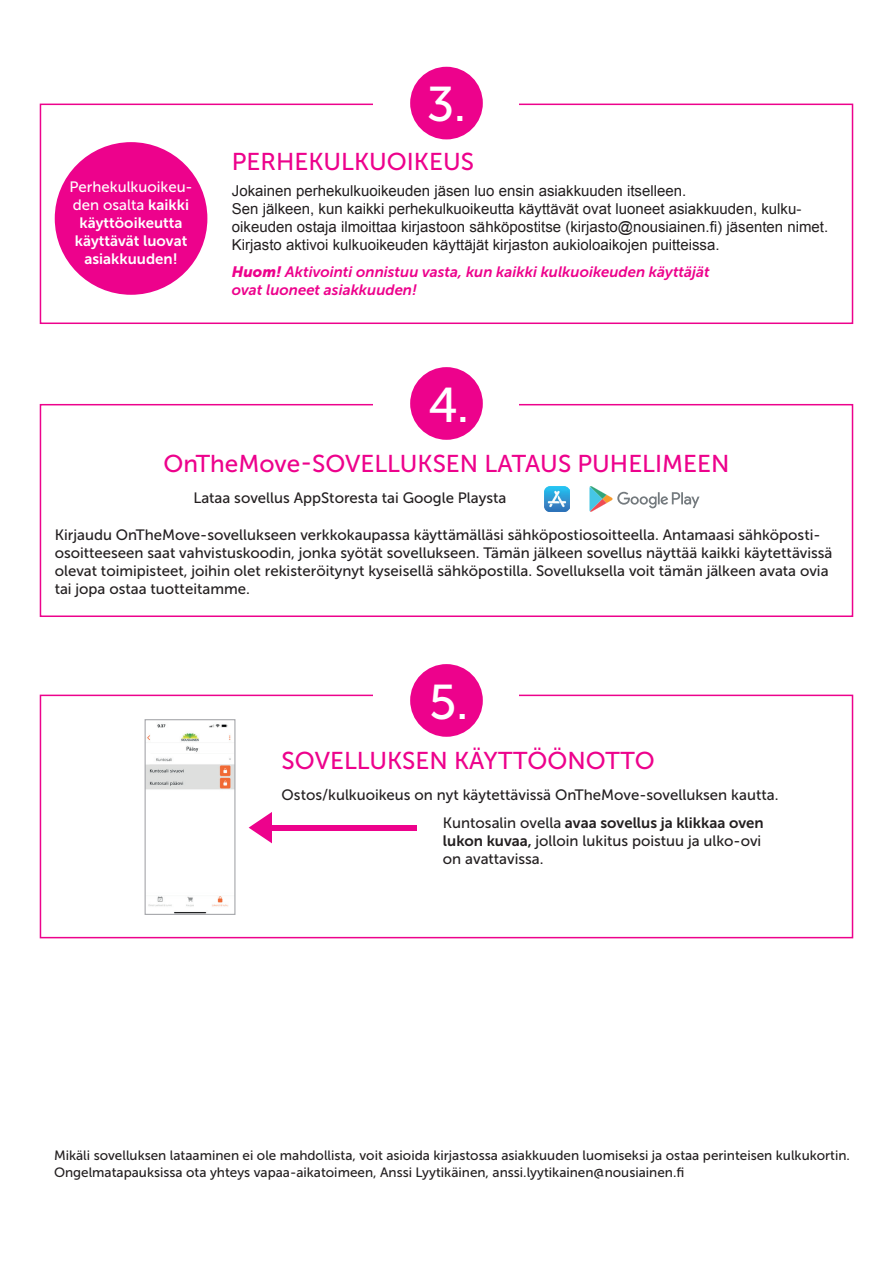
<style>
.page{position:relative;width:893px;height:1263px;background:#fff}
.page>*{position:absolute;margin:0;border:0;box-sizing:border-box;transform-origin:0 0}
.t1{font:48.75px "Museo Sans 500";color:#fff}
.t2{font:24.3px "Museo Sans 500";color:#ed028c}
.t3{font:15px/18px "Museo Sans 500";color:#231f20}
.t4{font:15px/18px "Arial";color:#231f20}
.t5{font:italic 15px/18px "Museo Sans 700";color:#ed028c}
.t6{font:15px "Museo Sans 700";color:#231f20}
.t7{font:15px/18px "Museo Sans 700";color:#fff;text-align:center}
.t8{font:15px/18px "Museo Sans 500";color:#fff}
.t9{font:13.5px/16.2px "Museo Sans 500";color:#231f20}
.s1{font-family:"Museo Sans 700"}
.s2{font-family:"Museo Sans 900"}
.s3{font-family:"Museo Sans 500"}
</style>
<div class="page">
<div style="left:40px;top:404px;width:813px;height:213px;border:2px solid #ed028c"></div>
<div style="left:40px;top:104px;width:813px;height:220px;border:2px solid #ed028c"></div>
<div style="left:40px;top:695px;width:813px;height:243px;border:2px solid #ed028c"></div>
<div style="left:373px;top:381px;width:146px;height:41px;background:#fff"></div>
<div style="left:373px;top:81px;width:146px;height:40px;background:#fff"></div>
<div style="left:373px;top:674px;width:146px;height:41px;background:#fff"></div>
<div style="left:410px;top:664px;width:73px;height:73px;background:#ed028c;border-radius:50%"></div>
<div style="left:410px;top:367px;width:73px;height:73px;background:#ed028c;border-radius:50%"></div>
<div style="left:410px;top:67px;width:73px;height:72px;background:#ed028c;border-radius:50%"></div>
<svg style="left:589px;top:486px;width:111px;height:26px"></svg>
<img style="left:544px;top:486px;width:26px;height:26px">
<div style="left:267px;top:825px;width:150px;height:6px;background:#ed028c"></div>
<svg style="left:249px;top:812px;width:23px;height:31px"></svg>
<img style="left:147px;top:724px;width:86px;height:189px">
<div style="left:145px;top:719px;width:90px;height:196px;border:1px solid #a8a9ad"></div>
<div style="left:55px;top:142px;width:152px;height:153px;background:#ed028c;border-radius:50%"></div>
<p class="t8" style="left:69px;top:178px;width:125px">Perhekulkuoikeu&shy;den osalta <span class="s1">kaikki</span></p>
<p class="t7" style="left:75px;top:213px;width:114px">käyttöoikeutta käyttävät luovat asiakkuuden!</p>
<h1 class="t1" style="left:427px;top:78px;width:41px">3.</h1>
<h2 class="t2" style="left:232px;top:148px;width:244px">PERHEKULKUOIKEUS</h2>
<p class="t4" style="left:232px;top:182px;width:598px">Jokainen perhekulkuoikeuden jäsen luo ensin asiakkuuden itselleen.<br>Sen jälkeen, kun kaikki perhekulkuoikeutta käyttävät ovat luoneet asiakkuuden, kulku&shy;oikeuden ostaja ilmoittaa kirjastoon sähköpostitse (kirjasto@nousiainen.fi) jäsenten nimet.<br>Kirjasto aktivoi kulkuoikeuden käyttäjät kirjaston aukioloaikojen puitteissa.</p>
<p class="t5" style="left:232px;top:263px;width:479px"><span class="s2">Huom!</span> Aktivointi onnistuu vasta, kun kaikki kulkuoikeuden käyttäjät ovat luoneet asiakkuuden!</p>
<h1 class="t1" style="left:428px;top:378px;width:42px">4.</h1>
<h2 class="t2" style="left:163px;top:451px;width:567px">OnTheMove-SOVELLUKSEN LATAUS PUHELIMEEN</h2>
<p class="t3" style="left:193px;top:489px;width:315px">Lataa sovellus AppStoresta tai Google Playsta</p>
<p class="t3" style="left:55px;top:525px;width:779px">Kirjaudu OnTheMove-sovellukseen verkkokaupassa käyttämälläsi sähköpostiosoitteella. Antamaasi sähköposti&shy;osoitteeseen saat vahvistuskoodin, jonka syötät sovellukseen. Tämän jälkeen sovellus näyttää kaikki käytettävissä olevat toimipisteet, joihin olet rekisteröitynyt kyseisellä sähköpostilla. Sovelluksella voit tämän jälkeen avata ovia tai jopa ostaa tuotteitamme.</p>
<h1 class="t1" style="left:429px;top:675px;width:41px">5.</h1>
<h2 class="t2" style="left:282px;top:748px;width:374px">SOVELLUKSEN KÄYTTÖÖNOTTO</h2>
<p class="t3" style="left:282px;top:785px;width:498px">Ostos/kulkuoikeus on nyt käytettävissä OnTheMove-sovelluksen kautta.</p>
<p class="t6" style="left:443px;top:815px;width:322px"><span class="s3">Kuntosalin ovella</span> avaa sovellus ja klikkaa oven</p>
<p class="t3" style="left:443px;top:832px;width:320px"><span class="s1">lukon kuvaa,</span> jolloin lukitus poistuu ja ulko-ovi on avattavissa.</p>
<p class="t9" style="left:54px;top:1148px;width:797px">Mikäli sovelluksen lataaminen ei ole mahdollista, voit asioida kirjastossa asiakkuuden luomiseksi ja ostaa perinteisen kulkukortin.<br>Ongelmatapauksissa ota yhteys vapaa-aikatoimeen, Anssi Lyytikäinen, anssi.lyytikainen@nousiainen.fi</p>
</div>
